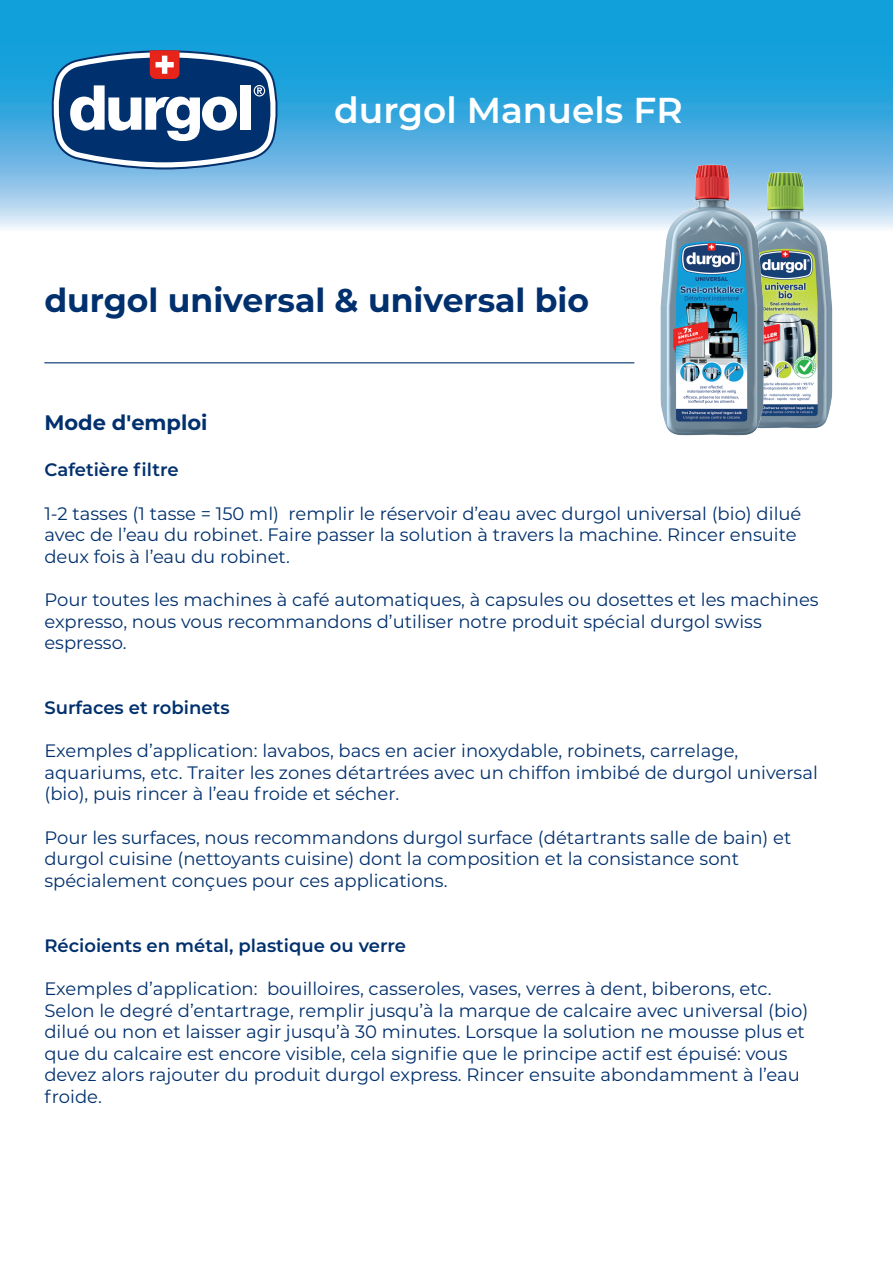
<style>
.page{position:relative;width:893px;height:1263px;background:#fff}
.page>*{position:absolute;margin:0;border:0;box-sizing:border-box;transform-origin:0 0}
.t1{font:600 36px "Montserrat";color:#fff}
.t2{font:700 33px "Montserrat";color:#00306d}
.t3{font:700 21px "Montserrat";color:#00306d}
.t4{font:18px/21.6px "Montserrat";color:#00306d}
.t5{font:600 18px "Montserrat";color:#00306d}
</style>
<div class="page">
<svg style="left:0;top:0;width:893px;height:364px"></svg>
<svg style="left:51px;top:50px;width:228px;height:119px"></svg>
<hr style="left:44px;top:362px;width:590px;height:1px;background:#00306d">
<img style="left:792px;top:158px;width:65px;height:271px">
<img style="left:632px;top:152px;width:160px;height:284px">
<h1 class="t1" style="left:334px;top:85px;width:350px">durgol Manuels FR</h1>
<h2 class="t2" style="left:44px;top:277px;width:546px">durgol universal &amp; universal bio</h2>
<p class="t3" style="left:44px;top:407px;width:165px">Mode d'emploi</p>
<p class="t5" style="left:44px;top:457px;width:136px">Cafetière filtre</p>
<p class="t4" style="left:44px;top:502px;width:759px">1-2 tasses (1 tasse = 150 ml) remplir le réservoir d’eau avec durgol universal (bio) dilué avec de l’eau du robinet. Faire passer la solution à travers la machine. Rincer ensuite deux fois à l’eau du robinet.</p>
<p class="t4" style="left:44px;top:588px;width:776px">Pour toutes les machines à café automatiques, à capsules ou dosettes et les machines expresso, nous vous recommandons d’utiliser notre produit spécial durgol swiss espresso.</p>
<p class="t5" style="left:44px;top:695px;width:187px">Surfaces et robinets</p>
<p class="t4" style="left:44px;top:739px;width:775px">Exemples d’application: lavabos, bacs en acier inoxydable, robinets, carrelage, aquariums, etc. Traiter les zones détartrées avec un chiffon imbibé de durgol universal (bio), puis rincer à l’eau froide et sécher.</p>
<p class="t4" style="left:44px;top:826px;width:748px">Pour les surfaces, nous recommandons durgol surface (détartrants salle de bain) et durgol cuisine (nettoyants cuisine) dont la composition et la consistance sont spécialement conçues pour ces applications.</p>
<p class="t5" style="left:44px;top:932px;width:363px">Récioients en métal, plastique ou verre</p>
<p class="t4" style="left:44px;top:977px;width:765px">Exemples d’application: bouilloires, casseroles, vases, verres à dent, biberons, etc.<br>Selon le degré d’entartrage, remplir jusqu’à la marque de calcaire avec universal (bio) dilué ou non et laisser agir jusqu’à 30 minutes. Lorsque la solution ne mousse plus et que du calcaire est encore visible, cela signifie que le principe actif est épuisé: vous devez alors rajouter du produit durgol express. Rincer ensuite abondamment à l’eau froide.</p>
</div>
